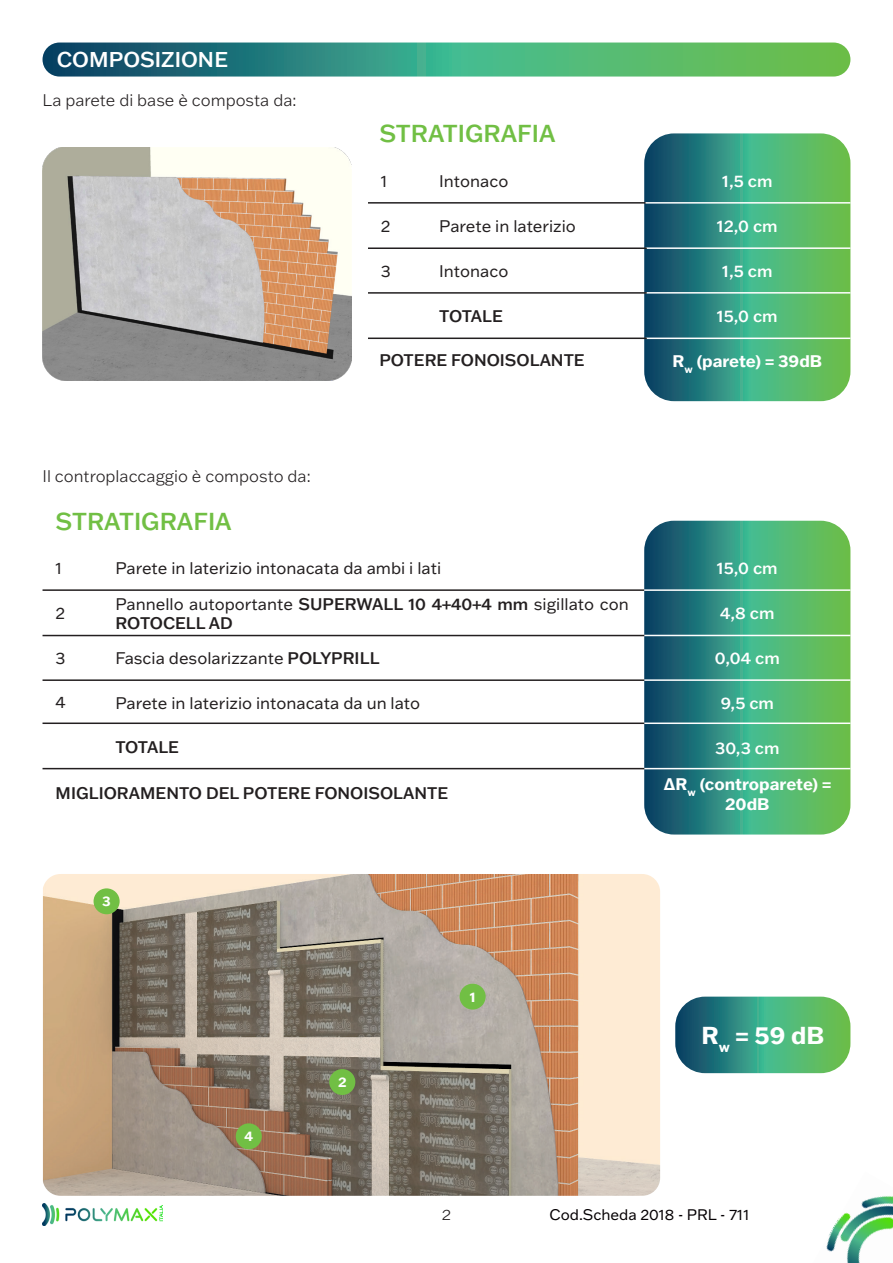
<style>
.page{position:relative;width:893px;height:1263px;background:#fff}
.page>*{position:absolute;margin:0;border:0;box-sizing:border-box;transform-origin:0 0}
.t1{font:500 24px "Franklin Gothic ATF";color:#71bf44}
.t2{font:700 24px "Franklin Gothic ATF";color:#fff}
.TITOLI_paragrafi{font:500 21px "Franklin Gothic ATF";color:#fff}
.t3{font:16.5px/19.8px "Franklin Gothic ATF";color:#231f20}
.t4{font:500 16.5px "Franklin Gothic ATF";color:#231f20}
.PARAGRAFO_DI_TESTO{font:300 16.5px "Franklin Gothic ATF";color:#231f20}
.t5{font:500 16.5px "Franklin Gothic ATF";color:#fff}
.t6{font:700 16.5px/19.8px "Franklin Gothic ATF";color:#fff;text-align:center}
.t7{font:15px "Franklin Gothic ATF";color:#050003}
.t8{font:300 15px "Franklin Gothic ATF";color:#231f20;scale:1.1 1}
.p_numeri{font:700 13.5px "Franklin Gothic ATF";color:#fff}
.s1{font-weight:500}
</style>
<div class="page">
<img style="left:826px;top:1196px;width:67px;height:67px">
<img style="left:854px;top:1198px;width:39px;height:65px">
<img style="left:43px;top:1204px;width:119px;height:21px">
<svg style="left:644px;top:133px;width:206px;height:268px;background:#419b75"></svg>
<svg style="left:644px;top:521px;width:206px;height:313px;background:#409a75"></svg>
<svg style="left:675px;top:997px;width:175px;height:76px;background:#489f7c"></svg>
<img style="left:43px;top:147px;width:309px;height:233px">
<svg style="left:43px;top:43px;width:807px;height:34px;background:#409b75"></svg>
<img style="left:43px;top:874px;width:617px;height:322px">
<div style="left:460px;top:984px;width:26px;height:25px;background:#71bf44;border-radius:50%"></div>
<div style="left:329px;top:1069px;width:26px;height:26px;background:#71bf44;border-radius:50%"></div>
<div style="left:94px;top:888px;width:26px;height:26px;background:#71bf44;border-radius:50%"></div>
<div style="left:236px;top:1123px;width:26px;height:26px;background:#71bf44;border-radius:50%"></div>
<hr style="left:368px;top:202px;width:279px;height:2px;background:#231f20">
<hr style="left:43px;top:589px;width:601px;height:2px;background:#231f20">
<hr style="left:645px;top:202px;width:205px;height:2px;background:#fff">
<hr style="left:644px;top:589px;width:206px;height:2px;background:#fff">
<hr style="left:645px;top:247px;width:205px;height:2px;background:#fff">
<hr style="left:644px;top:635px;width:206px;height:1px;background:#fff">
<hr style="left:645px;top:292px;width:205px;height:2px;background:#fff">
<hr style="left:644px;top:679px;width:206px;height:2px;background:#fff">
<hr style="left:645px;top:338px;width:205px;height:1px;background:#fff">
<hr style="left:644px;top:722px;width:206px;height:2px;background:#fff">
<hr style="left:644px;top:768px;width:206px;height:1px;background:#fff">
<hr style="left:368px;top:247px;width:279px;height:2px;background:#231f20">
<hr style="left:43px;top:635px;width:601px;height:1px;background:#231f20">
<hr style="left:368px;top:292px;width:279px;height:2px;background:#231f20">
<hr style="left:43px;top:679px;width:601px;height:2px;background:#231f20">
<hr style="left:368px;top:338px;width:279px;height:1px;background:#231f20">
<hr style="left:43px;top:722px;width:601px;height:2px;background:#231f20">
<hr style="left:43px;top:768px;width:601px;height:1px;background:#231f20">
<p class="TITOLI_paragrafi" style="left:57px;top:46px;width:173px">COMPOSIZIONE</p>
<p class="PARAGRAFO_DI_TESTO" style="left:43px;top:89px;width:255px">La parete di base è composta da:</p>
<p class="t1" style="left:379px;top:118px;width:178px">STRATIGRAFIA</p>
<p class="t3" style="left:381px;top:170px;width:8px">1</p>
<p class="t3" style="left:439px;top:170px;width:71px">Intonaco</p>
<p class="t3" style="left:381px;top:216px;width:11px">2</p>
<p class="t3" style="left:439px;top:216px;width:138px">Parete in laterizio</p>
<p class="t3" style="left:381px;top:260px;width:11px">3</p>
<p class="t3" style="left:439px;top:260px;width:71px">Intonaco</p>
<p class="t4" style="left:439px;top:305px;width:65px">TOTALE</p>
<p class="t4" style="left:379px;top:349px;width:207px">POTERE FONOISOLANTE</p>
<p class="t5" style="left:722px;top:170px;width:52px">1,5 cm</p>
<p class="t5" style="left:717px;top:215px;width:62px">12,0 cm</p>
<p class="t5" style="left:722px;top:260px;width:52px">1,5 cm</p>
<p class="t5" style="left:717px;top:305px;width:62px">15,0 cm</p>
<p class="t6" style="left:672px;top:350px;width:151px">R<sub>w</sub> (parete) = 39dB</p>
<p class="PARAGRAFO_DI_TESTO" style="left:43px;top:465px;width:270px">Il controplaccaggio è composto da:</p>
<p class="t1" style="left:56px;top:505px;width:178px">STRATIGRAFIA</p>
<p class="t3" style="left:56px;top:558px;width:8px">1</p>
<p class="t3" style="left:56px;top:603px;width:11px">2</p>
<p class="t3" style="left:56px;top:648px;width:11px">3</p>
<p class="t3" style="left:56px;top:692px;width:12px">4</p>
<p class="t3" style="left:115px;top:558px;width:327px">Parete in laterizio intonacata da ambi i lati</p>
<p class="t3" style="left:115px;top:593px;width:515px">Pannello autoportante <span class="s1">SUPERWALL 10 4+40+4 mm</span> sigillato con<br><span class="s1">ROTOCELL AD</span></p>
<p class="t3" style="left:115px;top:648px;width:266px">Fascia desolarizzante <span class="s1">POLYPRILL</span></p>
<p class="t3" style="left:115px;top:693px;width:306px">Parete in laterizio intonacata da un lato</p>
<p class="t4" style="left:115px;top:736px;width:65px">TOTALE</p>
<p class="t4" style="left:56px;top:782px;width:394px">MIGLIORAMENTO DEL POTERE FONOISOLANTE</p>
<p class="p_numeri" style="left:102px;top:892px;width:10px">3</p>
<p class="p_numeri" style="left:244px;top:1127px;width:10px">4</p>
<p class="p_numeri" style="left:338px;top:1073px;width:10px">2</p>
<p class="p_numeri" style="left:470px;top:988px;width:7px">1</p>
<p class="t5" style="left:717px;top:557px;width:62px">15,0 cm</p>
<p class="t5" style="left:720px;top:602px;width:56px">4,8 cm</p>
<p class="t5" style="left:715px;top:647px;width:66px">0,04 cm</p>
<p class="t5" style="left:721px;top:692px;width:55px">9,5 cm</p>
<p class="t5" style="left:715px;top:736px;width:66px">30,3 cm</p>
<p class="t6" style="left:663px;top:773px;width:169px">ΔR<sub>w</sub> (controparete) =<br>20dB</p>
<p class="t2" style="left:701px;top:1019px;width:124px">R<sub>w</sub> = 59 dB</p>
<p class="t8" style="left:442px;top:1204px;width:10px">2</p>
<p class="t7" style="left:550px;top:1205px;width:201px">Cod.Scheda 2018 - PRL - 711</p>
</div>
